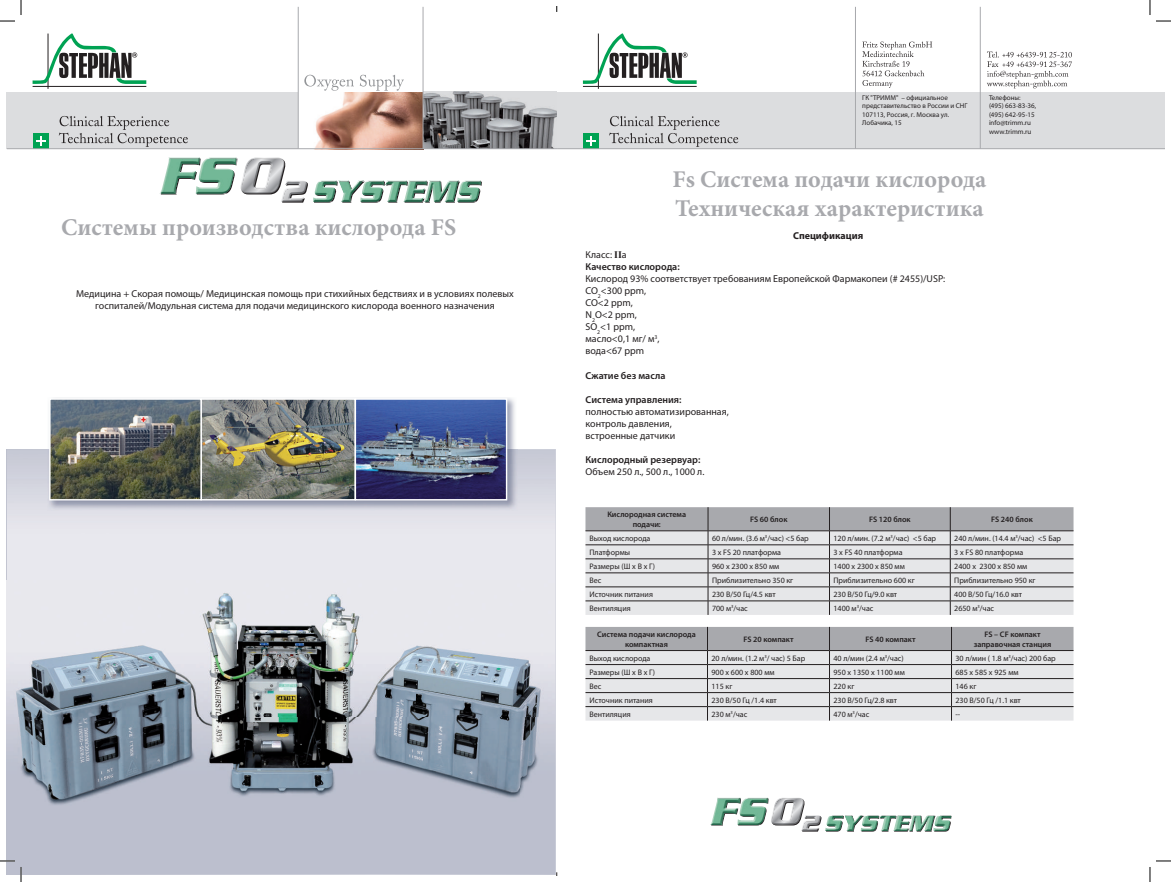
<style>
.page{position:relative;width:1171px;height:882px;background:#fff}
.page>*{position:absolute;margin:0;border:0;box-sizing:border-box;transform-origin:0 0}
.t1{font:700 24px/28.8px "Minion Pro";color:#a8a9ad}
.t2{font:10px/12px "Myriad Pro";color:#231f20}
.t3{font:600 10px/12px "Myriad Pro";color:#231f20}
.t4{font:700 10px "Myriad Pro";color:#231f20}
.t5{font:8px "Myriad Pro";color:#231f20}
.t6{font:600 8px/9.6px "Myriad Pro";color:#231f20;text-align:center}
.t7{font:7px/8.4px "Myriad Pro";color:#231f20}
.s1{font-weight:400}
.s2{font-family:"Times New Roman";font-weight:700}
</style>
<div class="page">
<div style="left:7px;top:92px;width:540px;height:57px;background:#dcdddf"></div>
<img style="left:299px;top:92px;width:257px;height:56px">
<svg style="left:304px;top:75px;width:100px;height:16px"></svg>
<hr style="left:298px;top:7px;width:1px;height:142px;background:#a8a9ad">
<hr style="left:48px;top:34px;width:1px;height:55px;background:#231f20">
<hr style="left:33px;top:86px;width:113px;height:1px;background:#231f20">
<svg style="left:33px;top:33px;width:113px;height:51px"></svg>
<svg style="left:59px;top:116px;width:129px;height:31px"></svg>
<div style="left:33px;top:133px;width:15px;height:15px;background:#00a253"></div>
<svg style="left:36px;top:136px;width:10px;height:10px"></svg>
<hr style="left:422px;top:7px;width:1px;height:142px;background:#a8a9ad">
<img style="left:7px;top:579px;width:548px;height:241px">
<img style="left:48px;top:398px;width:469px;height:112px">
<img style="left:48px;top:398px;width:460px;height:103px">
<svg style="left:314px;top:181px;width:168px;height:21px"></svg>
<img style="left:254px;top:157px;width:26px;height:1px">
<svg style="left:161px;top:158px;width:147px;height:44px"></svg>
<img style="left:241px;top:159px;width:43px;height:34px">
<img style="left:281px;top:181px;width:25px;height:20px">
<img style="left:282px;top:182px;width:25px;height:19px">
<img style="left:314px;top:181px;width:167px;height:20px">
<img style="left:160px;top:157px;width:76px;height:36px">
<img style="left:161px;top:158px;width:75px;height:35px">
<div style="left:557px;top:92px;width:606px;height:57px;background:#dcdddf"></div>
<hr style="left:979px;top:7px;width:1px;height:142px;background:#a8a9ad">
<hr style="left:854px;top:7px;width:1px;height:142px;background:#a8a9ad">
<svg style="left:862px;top:42px;width:70px;height:46px"></svg>
<svg style="left:987px;top:51px;width:84px;height:37px"></svg>
<hr style="left:598px;top:34px;width:1px;height:55px;background:#231f20">
<hr style="left:583px;top:86px;width:113px;height:1px;background:#231f20">
<svg style="left:583px;top:33px;width:113px;height:51px"></svg>
<svg style="left:609px;top:116px;width:129px;height:31px"></svg>
<div style="left:583px;top:133px;width:15px;height:15px;background:#00a253"></div>
<svg style="left:586px;top:136px;width:10px;height:10px"></svg>
<hr style="left:557px;top:148px;width:606px;height:1px;background:#a8a9ad">
<svg style="left:711px;top:797px;width:238px;height:34px"></svg>
<img style="left:771px;top:797px;width:31px;height:1px">
<img style="left:771px;top:798px;width:32px;height:26px">
<img style="left:801px;top:814px;width:19px;height:16px">
<img style="left:802px;top:815px;width:18px;height:15px">
<img style="left:825px;top:814px;width:124px;height:1px">
<img style="left:825px;top:815px;width:1px;height:15px">
<img style="left:826px;top:815px;width:125px;height:15px">
<img style="left:711px;top:797px;width:56px;height:1px">
<img style="left:711px;top:798px;width:56px;height:26px">
<svg style="left:585px;top:507px;width:488px;height:107px;background:#cccdcf"></svg>
<svg style="left:585px;top:626px;width:488px;height:94px;background:#cbccce"></svg>
<hr style="left:7px;top:148px;width:550px;height:1px;background:#a8a9ad">
<svg style="left:0;top:0;width:22px;height:22px"></svg>
<svg style="left:0;top:859px;width:22px;height:22px"></svg>
<svg style="left:1149px;top:0;width:21px;height:22px"></svg>
<svg style="left:1149px;top:860px;width:21px;height:21px"></svg>
<h1 class="t1" style="left:61px;top:213px;width:396px">Системы производства кислорода FS</h1>
<p class="t2" style="left:76px;top:287px;width:439px;text-align:center">Медицина + Скорая помощь/ Медицинская помощь при стихийных бедствиях и в условиях полевых госпиталей/Модульная система для подачи медицинского кислорода военного назначения</p>
<p class="t7" style="left:862px;top:93px;width:107px">ГК "ТРИММ" – официальное представительство в России и СНГ<br>107113, Россия, г. Москва ул.<br>Лобачика, 15</p>
<p class="t7" style="left:988px;top:93px;width:49px">Телефоны: (495) 663-83-36, (495) 642-95-15 info@trimm.ru www.trimm.ru</p>
<h1 class="t1" style="left:672px;top:165px;width:315px">Fs Система подачи кислорода<br>Техническая характеристика</h1>
<p class="t4" style="left:793px;top:229px;width:72px">Спецификация</p>
<p class="t3" style="left:585px;top:248px;width:96px"><span class="s1">Класс:</span> <span class="s2">II</span><span class="s1">a<br></span>Качество кислорода:</p>
<p class="t2" style="left:585px;top:273px;width:361px">Кислород 93% соответствует требованиям Европейской Фармакопеи (# 2455)/USP:<br>CO<sub>2</sub>&lt;300 ppm,<br>CO&lt;2 ppm,<br>N<sub>2</sub>O&lt;2 ppm,<br>SO<sub>2</sub>&lt;1 ppm,<br>масло&lt;0,1 мг/ м<sup>3</sup>,<br>вода&lt;67 ppm</p>
<p class="t3" style="left:585px;top:368px;width:81px">Сжатие без масла</p>
<p class="t3" style="left:585px;top:392px;width:98px">Система управления:</p>
<p class="t2" style="left:585px;top:405px;width:145px">полностью автоматизированная, контроль давления,<br>встроенные датчики</p>
<p class="t3" style="left:585px;top:452px;width:116px">Кислородный резервуар:</p>
<p class="t2" style="left:585px;top:465px;width:120px">Объем 250 л., 500 л., 1000 л.</p>
<p class="t6" style="left:607px;top:509px;width:80px">Кислородная система подачи:</p>
<p class="t6" style="left:750px;top:514px;width:39px">FS 60 блок</p>
<p class="t6" style="left:868px;top:514px;width:43px">FS 120 блок</p>
<p class="t6" style="left:990px;top:514px;width:43px">FS 240 блок</p>
<p class="t5" style="left:589px;top:533px;width:62px">Выход кислорода</p>
<p class="t5" style="left:712px;top:533px;width:98px">60 л/мин. (3.6 м<sup>3</sup>/час) &lt;5 бар</p>
<p class="t5" style="left:833px;top:533px;width:104px">120 л/мин. (7.2 м<sup>3</sup>/час) &lt;5 бар</p>
<p class="t5" style="left:954px;top:533px;width:108px">240 л/мин. (14.4 м<sup>3</sup>/час) &lt;5 Бар</p>
<p class="t5" style="left:589px;top:547px;width:42px">Платформы</p>
<p class="t5" style="left:712px;top:547px;width:71px">3 х FS 20 платформа</p>
<p class="t5" style="left:833px;top:547px;width:71px">3 х FS 40 платформа</p>
<p class="t5" style="left:954px;top:547px;width:71px">3 х FS 80 платформа</p>
<p class="t5" style="left:589px;top:561px;width:67px">Размеры (Ш х В х Г)</p>
<p class="t5" style="left:712px;top:561px;width:69px">960 х 2300 х 850 мм</p>
<p class="t5" style="left:833px;top:561px;width:73px">1400 х 2300 х 850 мм</p>
<p class="t5" style="left:954px;top:561px;width:74px">2400 х 2300 х 850 мм</p>
<p class="t5" style="left:589px;top:575px;width:13px">Вес</p>
<p class="t5" style="left:712px;top:575px;width:83px">Приблизительно 350 кг</p>
<p class="t5" style="left:833px;top:575px;width:83px">Приблизительно 600 кг</p>
<p class="t5" style="left:954px;top:575px;width:83px">Приблизительно 950 кг</p>
<p class="t5" style="left:589px;top:589px;width:65px">Источник питания</p>
<p class="t5" style="left:712px;top:589px;width:65px">230 В/50 Гц/4.5 квт</p>
<p class="t5" style="left:833px;top:589px;width:65px">230 В/50 Гц/9.0 квт</p>
<p class="t5" style="left:954px;top:589px;width:69px">400 В/50 Гц/16.0 квт</p>
<p class="t5" style="left:589px;top:603px;width:43px">Вентиляция</p>
<p class="t5" style="left:712px;top:603px;width:37px">700 м<sup>3</sup>/час</p>
<p class="t5" style="left:833px;top:603px;width:41px">1400 м<sup>3</sup>/час</p>
<p class="t5" style="left:954px;top:603px;width:41px">2650 м<sup>3</sup>/час</p>
<p class="t6" style="left:597px;top:629px;width:100px">Система подачи кислорода компактная</p>
<p class="t6" style="left:743px;top:633px;width:52px">FS 20 компакт</p>
<p class="t6" style="left:865px;top:633px;width:52px">FS 40 компакт</p>
<p class="t6" style="left:973px;top:629px;width:79px">FS – CF компакт заправочная станция</p>
<p class="t5" style="left:589px;top:652px;width:62px">Выход кислорода</p>
<p class="t5" style="left:711px;top:652px;width:95px">20 л/мин. (1.2 м<sup>3</sup>/ час) 5 Бар</p>
<p class="t5" style="left:833px;top:652px;width:72px">40 л/мин (2.4 м<sup>3</sup>/час)</p>
<p class="t5" style="left:955px;top:652px;width:102px">30 л/мин ( 1.8 м<sup>3</sup>/час) 200 бар</p>
<p class="t5" style="left:589px;top:666px;width:67px">Размеры (Ш х В х Г)</p>
<p class="t5" style="left:711px;top:666px;width:65px">900 х 600 х 800 мм</p>
<p class="t5" style="left:833px;top:666px;width:73px">950 х 1350 х 1100 мм</p>
<p class="t5" style="left:955px;top:666px;width:65px">685 х 585 х 925 мм</p>
<p class="t5" style="left:589px;top:680px;width:13px">Вес</p>
<p class="t5" style="left:711px;top:680px;width:22px">115 кг</p>
<p class="t5" style="left:833px;top:680px;width:22px">220 кг</p>
<p class="t5" style="left:955px;top:680px;width:22px">146 кг</p>
<p class="t5" style="left:589px;top:694px;width:65px">Источник питания</p>
<p class="t5" style="left:711px;top:694px;width:67px">230 В/50 Гц /1.4 квт</p>
<p class="t5" style="left:833px;top:694px;width:65px">230 В/50 Гц/2.8 квт</p>
<p class="t5" style="left:955px;top:694px;width:67px">230 В/50 Гц /1.1 квт</p>
<p class="t5" style="left:589px;top:708px;width:43px">Вентиляция</p>
<p class="t5" style="left:711px;top:708px;width:37px">230 м<sup>3</sup>/час</p>
<p class="t5" style="left:833px;top:708px;width:37px">470 м<sup>3</sup>/час</p>
</div>
